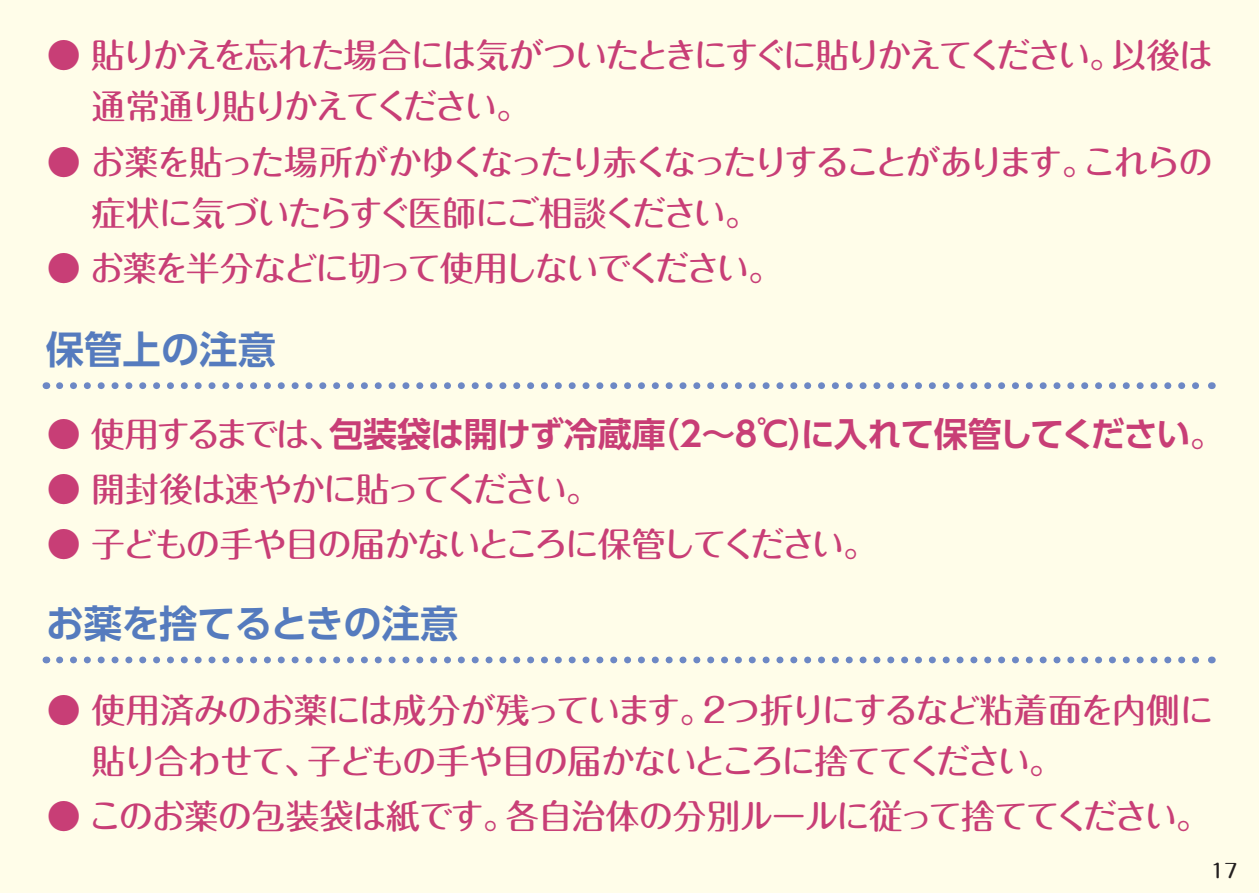
<style>
.page{position:relative;width:1259px;height:893px;background:#fffde9}
.page>*{position:absolute;margin:0;border:0;box-sizing:border-box;transform-origin:0 0}
.t1{font:700 38.4px "UD Shin Go Pr 6 De";letter-spacing:-.005em;color:#557bbe}
.本文{font:500 33.9px/51px "Maru Fo Pro";letter-spacing:-.075em;color:#c83e76}
.本文-2{font:700 33.9px "UD Shin Go Pr 6 De";letter-spacing:-.025em;color:#c83e76}
.本文-3{font:500 33.9px "Maru Fo Pro";letter-spacing:-.035em;color:#c83e76}
.本文-4{font:500 33.9px "Maru Fo Pro";letter-spacing:-.055em;color:#c83e76}
.t2{font:500 19.2px "Maru Fo Pro";color:#231f20}
.s1{font-family:"Maru Fo Pro";font-weight:500}
</style>
<div class="page">
<svg style="left:59px;top:382px;width:1140px;height:7px"></svg>
<svg style="left:59px;top:657px;width:1140px;height:6px"></svg>
<p class="本文" style="left:92px;top:26px;width:1123px;text-indent:-45px">● 貼りかえを忘れた場合には気がついたときにすぐに貼りかえてください。以後は通常通り貼りかえてください。</p>
<p class="本文" style="left:92px;top:132px;width:1122px;text-indent:-45px">● お薬を貼った場所がかゆくなったり赤くなったりすることがあります。これらの症状に気づいたらすぐ医師にご相談ください。</p>
<p class="本文" style="left:47px;top:238px;width:737px">● お薬を半分などに切って使用しないでください。</p>
<p class="t1" style="left:46px;top:318px;width:232px">保管上の注意</p>
<p class="本文-2" style="left:47px;top:406px;width:1178px"><span class="s1">● 使用するまでは、</span>包装袋は開けず冷蔵庫（2〜8℃）に入れて保管してください<span class="s1">。</span></p>
<p class="本文-4" style="left:47px;top:462px;width:555px">● 開封後は速やかに貼ってください。</p>
<p class="本文" style="left:47px;top:515px;width:832px">● 子どもの手や目の届かないところに保管してください。</p>
<p class="t1" style="left:46px;top:592px;width:414px">お薬を捨てるときの注意</p>
<p class="本文" style="left:92px;top:681px;width:1123px;text-indent:-45px">● 使用済みのお薬には成分が残っています。2つ折りにするなど粘着面を内側に貼り合わせて、子どもの手や目の届かないところに捨ててください。</p>
<p class="本文-3" style="left:47px;top:790px;width:1164px">● このお薬の包装袋は紙です。各自治体の分別ルールに従って捨ててください。</p>
<p class="t2" style="left:1210px;top:855px;width:28px">17</p>
</div>
